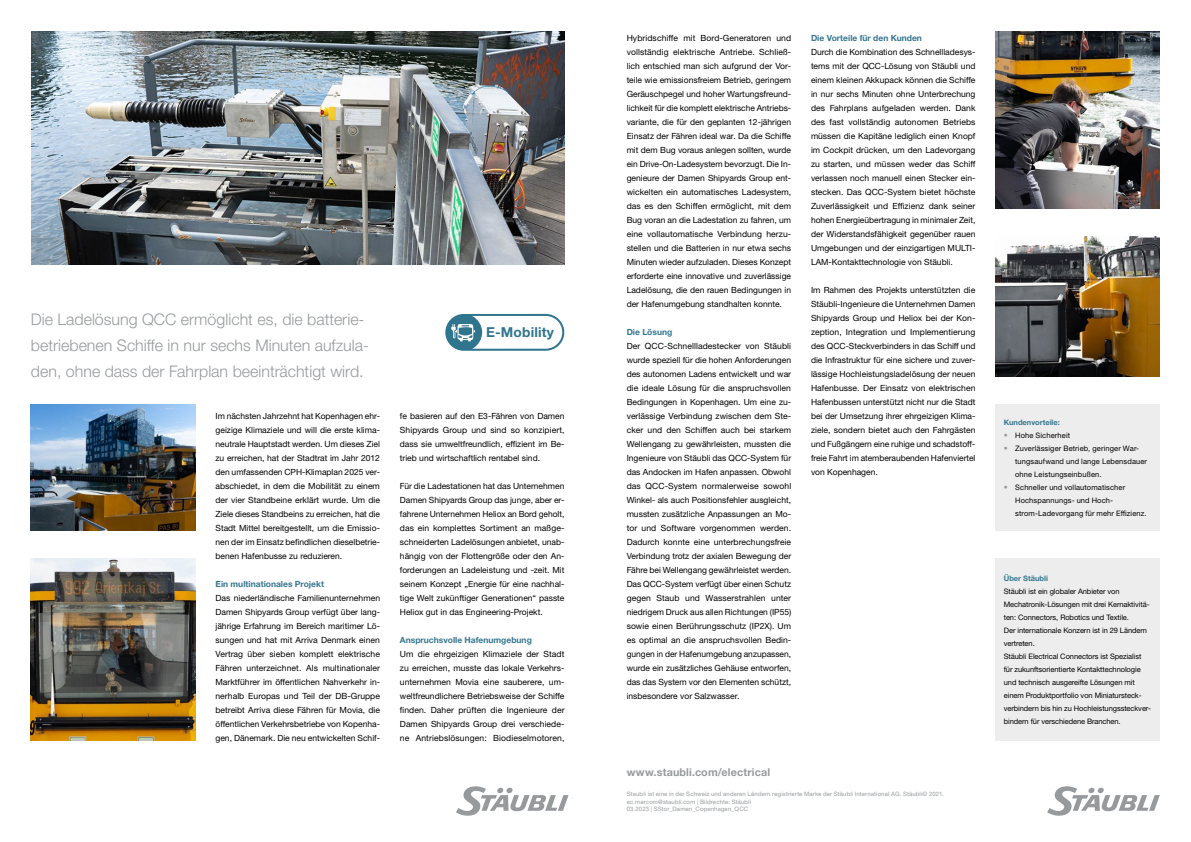
<style>
.page{position:relative;width:1191px;height:842px;background:#fff}
.page>*{position:absolute;margin:0;border:0;box-sizing:border-box;transform-origin:0 0}
.t1{font:300 16px/26px "Helvetica Neue LTW1 G";color:#979a9c}
.t2{font:700 13.7px "Helvetica Neue LTW1 G";letter-spacing:.015em;color:#30758e}
.t3{font:700 10.8px "Helvetica Neue LTW1 G";letter-spacing:.01em;color:#979a9c}
.t4{font:8.5px/14px "Helvetica Neue LTW1 G";color:#000;text-align:justify}
.t5{font:700 8.5px "Helvetica Neue LTW1 G";color:#35768f}
.t6{font:7.5px/13px "Helvetica Neue LTW1 G";letter-spacing:-.01em;color:#000}
.t7{font:7.5px/13px "Helvetica Neue LTW1 G";letter-spacing:.015em;color:#000}
.t8{font:700 7.5px "Helvetica Neue LTW1 G";color:#35768f}
.t9{font:6px/7.2px "Helvetica Neue LTW1 G";letter-spacing:.025em;color:#979a9c}
.s1{font-size:8px;color:#979a9c}
</style>
<div class="page">
<img style="left:31px;top:31px;width:533px;height:234px">
<img style="left:31px;top:405px;width:165px;height:126px">
<img style="left:31px;top:559px;width:165px;height:182px">
<img style="left:995px;top:237px;width:164px;height:140px">
<img style="left:995px;top:31px;width:164px;height:178px">
<svg style="left:1047px;top:786px;width:112px;height:30px"></svg>
<svg style="left:456px;top:786px;width:112px;height:30px"></svg>
<svg style="left:445px;top:314px;width:119px;height:37px"></svg>
<div style="left:995px;top:405px;width:164px;height:126px;background:#ededed"></div>
<div style="left:995px;top:559px;width:164px;height:182px;background:#ededed"></div>
<h1 class="t1" style="left:31px;top:306px;width:339px">Die Ladelösung QCC ermöglicht es, die batterie&shy;betriebenen Schiffe in nur sechs Minuten aufzula&shy;den, ohne dass der Fahrplan beeinträchtigt wird.</h1>
<p class="t4" style="left:215px;top:409px;width:166px">Im nächsten Jahrzehnt hat Kopenhagen ehr&shy;geizige Klimaziele und will die erste klima&shy;neutrale Hauptstadt werden. Um dieses Ziel zu erreichen, hat der Stadtrat im Jahr 2012 den umfassenden CPH-Klimaplan 2025 ver&shy;abschiedet, in dem die Mobilität zu einem der vier Standbeine erklärt wurde. Um die Ziele dieses Standbeins zu erreichen, hat die Stadt Mittel bereitgestellt, um die Emissio&shy;nen der im Einsatz befindlichen dieselbetrie&shy;benen Hafenbusse zu reduzieren.</p>
<p class="t5" style="left:215px;top:579px;width:110px">Ein multinationales Projekt</p>
<p class="t4" style="left:215px;top:591px;width:166px">Das niederländische Familienunternehmen Damen Shipyards Group verfügt über lang&shy;jährige Erfahrung im Bereich maritimer Lö&shy;sungen und hat mit Arriva Denmark einen Vertrag über sieben komplett elektrische Fähren unterzeichnet. Als multinationaler Marktführer im öffentlichen Nahverkehr in&shy;nerhalb Europas und Teil der DB-Gruppe betreibt Arriva diese Fähren für Movia, die öffentlichen Verkehrsbetriebe von Kopenha&shy;gen, Dänemark. Die neu entwickelten Schif-</p>
<h2 class="t2" style="left:486px;top:324px;width:69px">E-Mobility</h2>
<p class="t4" style="left:400px;top:409px;width:166px">fe basieren auf den E3-Fähren von Damen Shipyards Group und sind so konzipiert, dass sie umweltfreundlich, effizient im Be&shy;trieb und wirtschaftlich rentabel sind.</p>
<p class="t4" style="left:400px;top:479px;width:166px">Für die Ladestationen hat das Unternehmen Damen Shipyards Group das junge, aber er&shy;fahrene Unternehmen Heliox an Bord geholt, das ein komplettes Sortiment an maßge&shy;schneiderten Ladelösungen anbietet, unab&shy;hängig von der Flottengröße oder den An&shy;forderungen an Ladeleistung und -zeit. Mit seinem Konzept „Energie für eine nachhal&shy;tige Welt zukünftiger Generationen“ passte Heliox gut in das Engineering-Projekt.</p>
<p class="t5" style="left:400px;top:635px;width:133px">Anspruchsvolle Hafenumgebung</p>
<p class="t4" style="left:400px;top:647px;width:166px">Um die ehrgeizigen Klimaziele der Stadt zu erreichen, musste das lokale Verkehrs&shy;unternehmen Movia eine sauberere, um&shy;weltfreundlichere Betriebsweise der Schiffe finden. Daher prüften die Ingenieure der Damen Shipyards Group drei verschiede&shy;ne Antriebslösungen: Biodieselmotoren,</p>
<p class="t4" style="left:626px;top:31px;width:166px">Hybridschiffe mit Bord-Generatoren und vollständig elektrische Antriebe. Schließ&shy;lich entschied man sich aufgrund der Vor&shy;teile wie emissionsfreiem Betrieb, geringem Geräuschpegel und hoher Wartungsfreund&shy;lichkeit für die komplett elektrische Antriebs&shy;variante, die für den geplanten 12-jährigen Einsatz der Fähren ideal war. Da die Schiffe mit dem Bug voraus anlegen sollten, wurde ein Drive-On-Ladesystem bevorzugt. Die In&shy;genieure der Damen Shipyards Group ent&shy;wickelten ein automatisches Ladesystem, das es den Schiffen ermöglicht, mit dem Bug voran an die Ladestation zu fahren, um eine vollautomatische Verbindung herzu&shy;stellen und die Batterien in nur etwa sechs Minuten wieder aufzuladen. Dieses Konzept erforderte eine innovative und zuverlässige Ladelösung, die den rauen Bedingungen in der Hafenumgebung standhalten konnte.</p>
<p class="t5" style="left:626px;top:327px;width:47px">Die Lösung</p>
<p class="t4" style="left:626px;top:339px;width:166px">Der QCC-Schnellladestecker von Stäubli wurde speziell für die hohen Anforderungen des autonomen Ladens entwickelt und war die ideale Lösung für die anspruchsvollen Bedingungen in Kopenhagen. Um eine zu&shy;verlässige Verbindung zwischen dem Ste&shy;cker und den Schiffen auch bei starkem Wellengang zu gewährleisten, mussten die Ingenieure von Stäubli das QCC-System für das Andocken im Hafen anpassen. Obwohl das QCC-System normalerweise sowohl Winkel- als auch Positionsfehler ausgleicht, mussten zusätzliche Anpassungen an Mo&shy;tor und Software vorgenommen werden.<br>Dadurch konnte eine unterbrechungsfreie Verbindung trotz der axialen Bewegung der Fähre bei Wellengang gewährleistet werden.<br>Das QCC-System verfügt über einen Schutz gegen Staub und Wasserstrahlen unter niedrigem Druck aus allen Richtungen (IP55) sowie einen Berührungsschutz (IP2X). Um es optimal an die anspruchsvollen Bedin&shy;gungen in der Hafenumgebung anzupassen, wurde ein zusätzliches Gehäuse entworfen, das das System vor den Elementen schützt, insbesondere vor Salzwasser.</p>
<p class="t5" style="left:811px;top:33px;width:112px">Die Vorteile für den Kunden</p>
<p class="t4" style="left:811px;top:45px;width:166px">Durch die Kombination des Schnellladesys&shy;tems mit der QCC-Lösung von Stäubli und einem kleinen Akkupack können die Schiffe in nur sechs Minuten ohne Unterbrechung des Fahrplans aufgeladen werden. Dank des fast vollständig autonomen Betriebs müssen die Kapitäne lediglich einen Knopf im Cockpit drücken, um den Ladevorgang zu starten, und müssen weder das Schiff verlassen noch manuell einen Stecker ein&shy;stecken. Das QCC-System bietet höchste Zuverlässigkeit und Effizienz dank seiner hohen Energieübertragung in minimaler Zeit, der Widerstandsfähigkeit gegenüber rauen Umgebungen und der einzigartigen MULTI-LAM-Kontakttechnologie von Stäubli.</p>
<p class="t4" style="left:811px;top:283px;width:166px">Im Rahmen des Projekts unterstützten die Stäubli-Ingenieure die Unternehmen Damen Shipyards Group und Heliox bei der Kon&shy;zeption, Integration und Implementierung des QCC-Steckverbinders in das Schiff und die Infrastruktur für eine sichere und zuver&shy;lässige Hochleistungsladelösung der neuen Hafenbusse. Der Einsatz von elektrischen Hafenbussen unterstützt nicht nur die Stadt bei der Umsetzung ihrer ehrgeizigen Klima&shy;ziele, sondern bietet auch den Fahrgästen und Fußgängern eine ruhige und schadstoff&shy;freie Fahrt im atemberaubenden Hafenviertel von Kopenhagen.</p>
<p class="t3" style="left:627px;top:765px;width:145px">www.staubli.com/electrical</p>
<p class="t9" style="left:627px;top:791px;width:319px">Staubli ist eine in der Schweiz und anderen Ländern registrierte Marke der Stäubli International AG. Stäubli© 2021. ec.marcom@staubli.com | Bildrechte: Stäubli<br>03.2023 | SStor_Damen_Copenhagen_QCC</p>
<p class="t8" style="left:1003px;top:418px;width:58px">Kundenvorteile:</p>
<p class="t7" style="left:1003px;top:429px;width:68px"><span class="s1">•</span> Hohe Sicherheit</p>
<p class="t7" style="left:1015px;top:442px;width:133px;text-indent:-11px"><span class="s1">•</span> Zuverlässiger Betrieb, geringer War&shy;tungsaufwand und lange Lebensdauer ohne Leistungseinbußen.</p>
<p class="t7" style="left:1015px;top:481px;width:133px;text-indent:-11px"><span class="s1">•</span> Schneller und vollautomatischer<br>Hochspannungs- und Hoch&shy;strom-Ladevorgang für mehr Effizienz.</p>
<p class="t8" style="left:1003px;top:574px;width:46px">Über Stäubli</p>
<p class="t6" style="left:1003px;top:585px;width:149px">Stäubli ist ein globaler Anbieter von Mechatronik-Lösungen mit drei Kernaktivitä&shy;ten: Connectors, Robotics und Textile.<br>Der internationale Konzern ist in 29 Ländern vertreten.<br>Stäubli Electrical Connectors ist Spezialist für zukunftsorientierte Kontakttechnologie und technisch ausgereifte Lösungen mit einem Produktportfolio von Miniatursteck&shy;verbindern bis hin zu Hochleistungssteckver&shy;bindern für verschiedene Branchen.</p>
</div>
